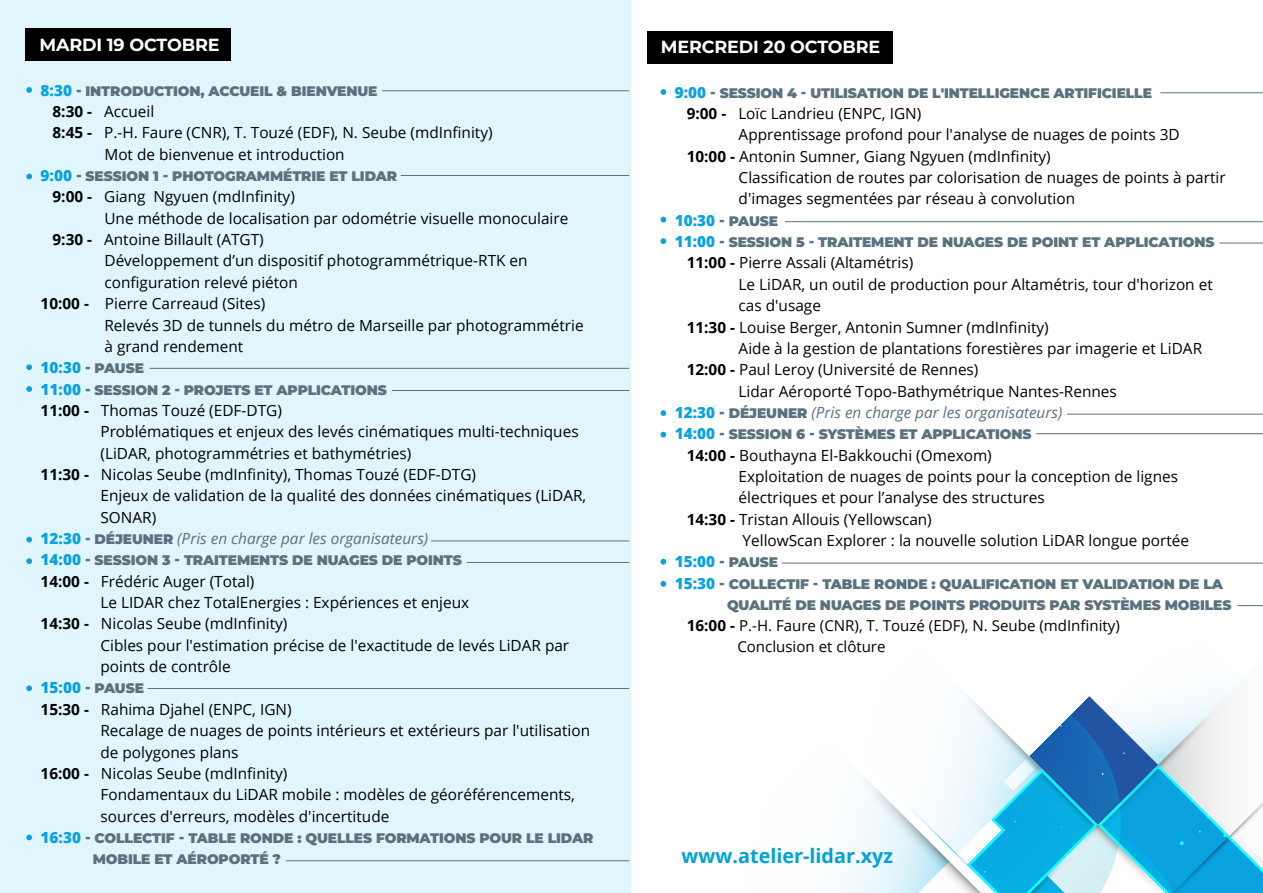
<style>
.page{position:relative;width:1263px;height:893px;background:#fff}
.page>*{position:absolute;margin:0;border:0;box-sizing:border-box;transform-origin:0 0}
.t1{font:700 19.8px "Open Sans";color:#00a2d7}
.t2{font:700 17.55px "Montserrat";letter-spacing:-.01em;color:#fff}
.t3{font:15.3px "Open Sans";color:#000001}
.t4{font:italic 15.3px "Open Sans";color:#5a717f}
.t5{font:15px/21px "Open Sans";color:#000001}
.t6{font:900 13.8px/21.3px "Montserrat";letter-spacing:-.01em;color:#5a717f}
.s1{font-family:"Open Sans";font-weight:800;font-size:15.3px;color:#09a2de}
.s2{font-weight:700}
.s3{font-weight:800;font-style:normal;color:#09a2de}
.s4{font-family:"Montserrat";font-weight:900;font-style:normal;font-size:13.8px}
.s5{font-weight:700;font-size:15.3px}
</style>
<div class="page">
<div style="left:0;top:0;width:631px;height:893px;background:#e1f6fc"></div>
<div style="left:25px;top:29px;width:206px;height:32px;background:#000001"></div>
<svg style="left:26px;top:87px;width:6px;height:6px"></svg>
<svg style="left:26px;top:174px;width:6px;height:5px"></svg>
<hr style="left:382px;top:90px;width:247px;height:1px;background:#5a717f">
<hr style="left:401px;top:175px;width:228px;height:1px;background:#5a717f">
<hr style="left:149px;top:368px;width:480px;height:1px;background:#5a717f">
<hr style="left:392px;top:390px;width:237px;height:1px;background:#5a717f">
<hr style="left:431px;top:540px;width:198px;height:1px;background:#5a717f">
<hr style="left:467px;top:562px;width:162px;height:1px;background:#5a717f">
<hr style="left:147px;top:688px;width:482px;height:1px;background:#5a717f">
<hr style="left:286px;top:860px;width:343px;height:1px;background:#5a717f">
<svg style="left:26px;top:364px;width:6px;height:6px"></svg>
<svg style="left:26px;top:386px;width:6px;height:6px"></svg>
<svg style="left:26px;top:537px;width:6px;height:5px"></svg>
<svg style="left:26px;top:558px;width:6px;height:6px"></svg>
<svg style="left:26px;top:685px;width:6px;height:6px"></svg>
<svg style="left:26px;top:834px;width:6px;height:6px"></svg>
<div style="left:647px;top:31px;width:245px;height:32px;background:#000001"></div>
<svg style="left:660px;top:89px;width:6px;height:6px"></svg>
<svg style="left:660px;top:217px;width:6px;height:5px"></svg>
<hr style="left:1160px;top:92px;width:103px;height:1px;background:#5a717f">
<hr style="left:785px;top:221px;width:478px;height:1px;background:#5a717f">
<hr style="left:1219px;top:243px;width:44px;height:1px;background:#5a717f">
<hr style="left:1067px;top:414px;width:196px;height:1px;background:#5a717f">
<hr style="left:1036px;top:433px;width:227px;height:1px;background:#5a717f">
<svg style="left:781px;top:562px;width:482px;height:331px"></svg>
<svg style="left:660px;top:238px;width:6px;height:6px"></svg>
<svg style="left:660px;top:410px;width:6px;height:6px"></svg>
<svg style="left:660px;top:432px;width:6px;height:5px"></svg>
<svg style="left:660px;top:559px;width:6px;height:6px"></svg>
<svg style="left:660px;top:581px;width:6px;height:6px"></svg>
<p class="t2" style="left:40px;top:32px;width:181px">MARDI 19 OCTOBRE</p>
<p class="t6" style="left:41px;top:79px;width:338px"><span class="s1">8:30</span> - INTRODUCTION, ACCUEIL &amp; BIENVENUE</p>
<p class="t3" style="left:53px;top:101px;width:103px"><span class="s2">8:30 -</span> Accueil</p>
<p class="t3" style="left:53px;top:122px;width:442px"><span class="s2">8:45 -</span> P.-H. Faure (CNR), T. Touzé (EDF), N. Seube (mdInfinity)</p>
<p class="t3" style="left:104px;top:144px;width:242px">Mot de bienvenue et introduction</p>
<p class="t6" style="left:41px;top:165px;width:358px"><span class="s1">9:00</span> - SESSION 1 - PHOTOGRAMMÉTRIE ET LIDAR</p>
<p class="t3" style="left:53px;top:186px;width:244px"><span class="s2">9:00 -</span> Giang Ngyuen (mdInfinity)</p>
<p class="t3" style="left:104px;top:208px;width:465px">Une méthode de localisation par odométrie visuelle monoculaire</p>
<p class="t3" style="left:53px;top:229px;width:213px"><span class="s2">9:30 -</span> Antoine Billault (ATGT)</p>
<p class="t3" style="left:104px;top:250px;width:425px">Développement d’un dispositif photogrammétrique-RTK en</p>
<p class="t3" style="left:104px;top:272px;width:195px">configuration relevé piéton</p>
<p class="t3" style="left:41px;top:293px;width:226px"><span class="s2">10:00 -</span> Pierre Carreaud (Sites)</p>
<p class="t3" style="left:104px;top:314px;width:481px">Relevés 3D de tunnels du métro de Marseille par photogrammétrie</p>
<p class="t3" style="left:104px;top:336px;width:140px">à grand rendement</p>
<p class="t6" style="left:41px;top:357px;width:348px"><span class="s1">10:30</span> - PAUSE<br><span class="s1">11:00</span> - SESSION 2 - PROJETS ET APPLICATIONS</p>
<p class="t3" style="left:41px;top:400px;width:243px"><span class="s2">11:00 -</span> Thomas Touzé (EDF-DTG)</p>
<p class="t3" style="left:100px;top:421px;width:480px">Problématiques et enjeux des levés cinématiques multi-techniques</p>
<p class="t3" style="left:100px;top:443px;width:312px">(LiDAR, photogrammétries et bathymétries)</p>
<p class="t3" style="left:41px;top:464px;width:437px"><span class="s2">11:30 -</span> Nicolas Seube (mdInfinity), Thomas Touzé (EDF-DTG)</p>
<p class="t3" style="left:100px;top:485px;width:487px">Enjeux de validation de la qualité des données cinématiques (LiDAR,</p>
<p class="t3" style="left:100px;top:507px;width:57px">SONAR)</p>
<p class="t4" style="left:41px;top:528px;width:389px"><span class="s3">12:30</span> <span class="s4">- DÉJEUNER</span> (Pris en charge par les organisateurs)</p>
<p class="t6" style="left:41px;top:549px;width:423px"><span class="s1">14:00</span> - SESSION 3 - TRAITEMENTS DE NUAGES DE POINTS</p>
<p class="t3" style="left:41px;top:571px;width:215px"><span class="s2">14:00 -</span> Frédéric Auger (Total)</p>
<p class="t3" style="left:100px;top:592px;width:370px">Le LIDAR chez TotalEnergies : Expériences et enjeux</p>
<p class="t3" style="left:41px;top:613px;width:248px"><span class="s2">14:30 -</span> Nicolas Seube (mdInfinity)</p>
<p class="t3" style="left:100px;top:635px;width:470px">Cibles pour l'estimation précise de l'exactitude de levés LiDAR par</p>
<p class="t3" style="left:100px;top:656px;width:132px">points de contrôle</p>
<p class="t6" style="left:41px;top:677px;width:105px"><span class="s1">15:00</span> - PAUSE</p>
<p class="t3" style="left:41px;top:699px;width:253px"><span class="s2">15:30 -</span> Rahima Djahel (ENPC, IGN)</p>
<p class="t3" style="left:100px;top:720px;width:491px">Recalage de nuages de points intérieurs et extérieurs par l'utilisation</p>
<p class="t3" style="left:100px;top:741px;width:140px">de polygones plans</p>
<p class="t3" style="left:41px;top:763px;width:248px"><span class="s2">16:00 -</span> Nicolas Seube (mdInfinity)</p>
<p class="t3" style="left:100px;top:784px;width:476px">Fondamentaux du LiDAR mobile : modèles de géoréférencements,</p>
<p class="t3" style="left:100px;top:805px;width:290px">sources d'erreurs, modèles d'incertitude</p>
<p class="t6" style="left:93px;top:826px;width:502px;text-indent:-52px"><span class="s1">16:30</span> - COLLECTIF - TABLE RONDE : QUELLES FORMATIONS POUR LE LIDAR<br>MOBILE ET AÉROPORTÉ ?</p>
<p class="t2" style="left:661px;top:34px;width:221px">MERCREDI 20 OCTOBRE</p>
<p class="t6" style="left:675px;top:81px;width:479px"><span class="s1">9:00</span> - SESSION 4 - UTILISATION DE L'INTELLIGENCE ARTIFICIELLE</p>
<p class="t3" style="left:687px;top:103px;width:236px"><span class="s2">9:00 -</span> Loïc Landrieu (ENPC, IGN)</p>
<p class="t3" style="left:739px;top:124px;width:443px">Apprentissage profond pour l'analyse de nuages de points 3D</p>
<p class="t3" style="left:687px;top:146px;width:365px"><span class="s2">10:00 -</span> Antonin Sumner, Giang Ngyuen (mdInfinity)</p>
<p class="t3" style="left:739px;top:167px;width:488px">Classification de routes par colorisation de nuages de points à partir</p>
<p class="t3" style="left:739px;top:188px;width:338px">d'images segmentées par réseau à convolution</p>
<p class="t6" style="left:675px;top:209px;width:541px"><span class="s1">10:30</span> - PAUSE<br><span class="s1">11:00</span> - SESSION 5 - TRAITEMENT DE NUAGES DE POINT ET APPLICATIONS</p>
<p class="t3" style="left:687px;top:252px;width:228px"><span class="s2">11:00 -</span> Pierre Assali (Altamétris)</p>
<p class="t3" style="left:739px;top:274px;width:476px">Le LiDAR, un outil de production pour Altamétris, tour d'horizon et</p>
<p class="t3" style="left:739px;top:295px;width:84px">cas d'usage</p>
<p class="t3" style="left:687px;top:316px;width:363px"><span class="s2">11:30 -</span> Louise Berger, Antonin Sumner (mdInfinity)</p>
<p class="t3" style="left:739px;top:338px;width:465px">Aide à la gestion de plantations forestières par imagerie et LiDAR</p>
<p class="t3" style="left:687px;top:359px;width:293px"><span class="s2">12:00 -</span> Paul Leroy (Université de Rennes)</p>
<p class="t3" style="left:739px;top:381px;width:380px">Lidar Aéroporté Topo-Bathymétrique Nantes-Rennes</p>
<p class="t4" style="left:675px;top:402px;width:389px"><span class="s3">12:30</span> <span class="s4">- DÉJEUNER</span> (Pris en charge par les organisateurs)</p>
<p class="t6" style="left:675px;top:423px;width:358px"><span class="s1">14:00</span> - SESSION 6 - SYSTÈMES ET APPLICATIONS</p>
<p class="t3" style="left:687px;top:445px;width:307px"><span class="s2">14:00 -</span> Bouthayna El-Bakkouchi (Omexom)</p>
<p class="t3" style="left:739px;top:466px;width:441px">Exploitation de nuages de points pour la conception de lignes</p>
<p class="t3" style="left:739px;top:487px;width:307px">électriques et pour l’analyse des structures</p>
<p class="t3" style="left:687px;top:509px;width:247px"><span class="s2">14:30 -</span> Tristan Allouis (Yellowscan)</p>
<p class="t3" style="left:743px;top:530px;width:448px">YellowScan Explorer : la nouvelle solution LiDAR longue portée</p>
<p class="t6" style="left:675px;top:551px;width:105px"><span class="s1">15:00</span> - PAUSE</p>
<p class="t6" style="left:675px;top:572px;width:550px"><span class="s1">15:30</span> - COLLECTIF - TABLE RONDE : QUALIFICATION ET VALIDATION DE LA</p>
<p class="t6" style="left:727px;top:594px;width:506px">QUALITÉ DE NUAGES DE POINTS PRODUITS PAR SYSTÈMES MOBILES</p>
<p class="t5" style="left:737px;top:615px;width:384px;text-indent:-51px"><span class="s5">16:00 -</span> P.-H. Faure (CNR), T. Touzé (EDF), N. Seube (mdInfinity)<br>Conclusion et clôture</p>
<p class="t1" style="left:682px;top:842px;width:213px">www.atelier-lidar.xyz</p>
</div>
